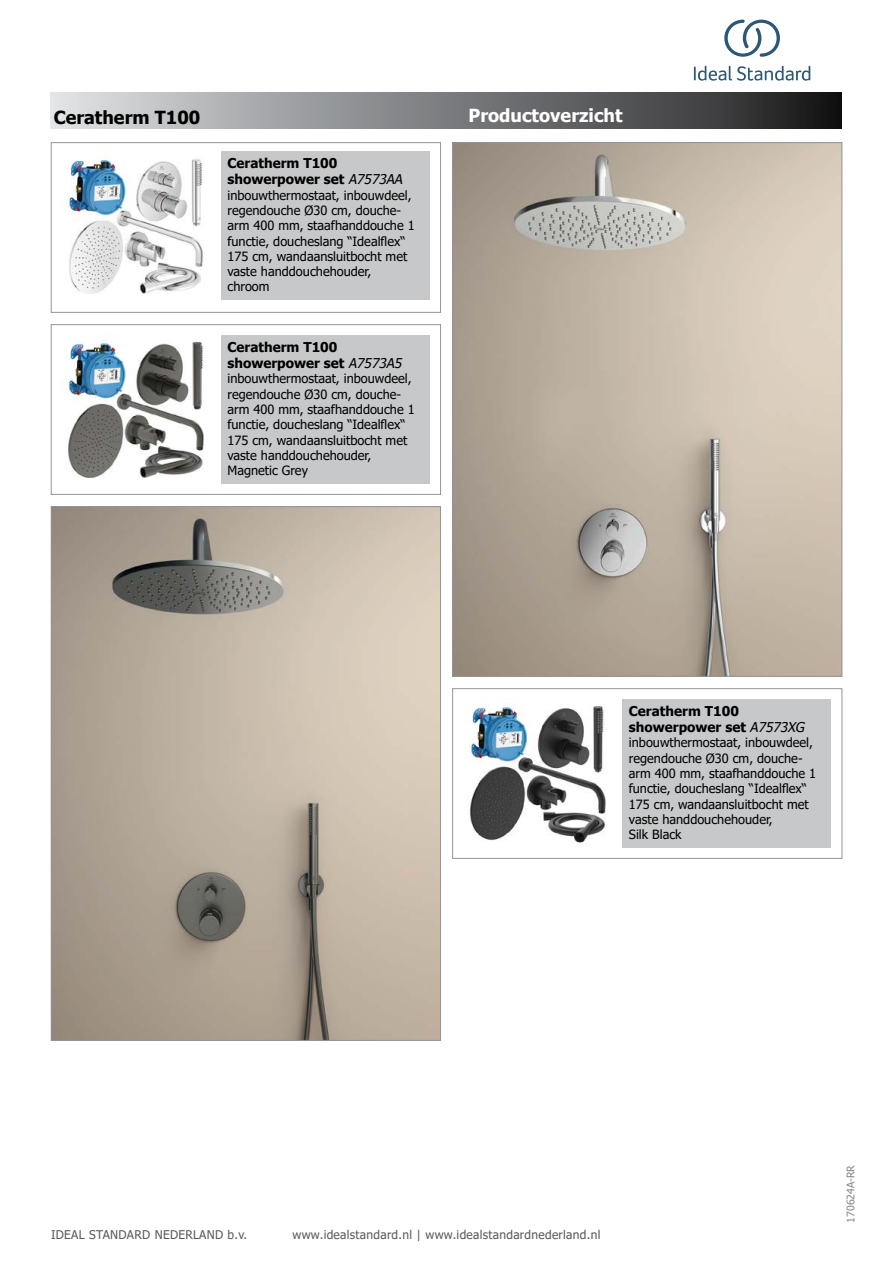
<style>
.page{position:relative;width:893px;height:1263px;background:#fff}
.page>*{position:absolute;margin:0;border:0;box-sizing:border-box;transform-origin:0 0}
.t1{font:700 18px "Tahoma";color:#fff}
.t2{font:700 18px "Tahoma";color:#000}
.t3{font:700 13.5px/16.2px "Tahoma";color:#000}
.t4{font:12.75px/15.3px "Tahoma";color:#000}
.t5{font:12px "Tahoma";letter-spacing:.025em;color:#58595b}
.t6{font:10.5px "Tahoma";color:#86888a}
.s1{font-weight:400;font-style:italic}
</style>
<div class="page">
<div style="left:51px;top:92px;width:791px;height:37px;background:linear-gradient(to right,#dee1e3,#1a1a1b)"></div>
<div style="left:51px;top:142px;width:390px;height:171px;border:1px solid #939598"></div>
<div style="left:452px;top:688px;width:390px;height:170px;border:1px solid #939598"></div>
<img style="left:469px;top:697px;width:137px;height:146px">
<div style="left:622px;top:699px;width:209px;height:149px;background:#c7c8ca"></div>
<img style="left:69px;top:159px;width:134px;height:135px">
<div style="left:221px;top:151px;width:209px;height:149px;background:#c7c8ca"></div>
<img style="left:454px;top:144px;width:386px;height:530px">
<img style="left:53px;top:508px;width:386px;height:530px">
<div style="left:51px;top:324px;width:390px;height:171px;border:1px solid #939598"></div>
<img style="left:68px;top:342px;width:136px;height:136px">
<div style="left:221px;top:335px;width:209px;height:149px;background:#c7c8ca"></div>
<svg style="left:694px;top:66px;width:116px;height:15px"></svg>
<svg style="left:724px;top:20px;width:56px;height:37px"></svg>
<h1 class="t2" style="left:54px;top:105px;width:148px">Ceratherm T100</h1>
<p class="t3" style="left:227px;top:156px;width:180px">Ceratherm T100 showerpower set <span class="s1">A7573AA</span></p>
<p class="t4" style="left:227px;top:188px;width:189px">inbouwthermostaat, inbouwdeel, regendouche Ø30 cm, douche&shy;arm 400 mm, staafhanddouche 1 functie, doucheslang “Idealflex“<br>175 cm, wandaansluitbocht met vaste handdouchehouder, chroom</p>
<p class="t3" style="left:227px;top:339px;width:179px">Ceratherm T100 showerpower set <span class="s1">A7573A5</span></p>
<p class="t4" style="left:227px;top:372px;width:189px">inbouwthermostaat, inbouwdeel, regendouche Ø30 cm, douche&shy;arm 400 mm, staafhanddouche 1 functie, doucheslang “Idealflex“<br>175 cm, wandaansluitbocht met vaste handdouchehouder,<br>Magnetic Grey</p>
<h1 class="t1" style="left:469px;top:103px;width:155px">Productoverzicht</h1>
<p class="t3" style="left:629px;top:703px;width:180px">Ceratherm T100 showerpower set <span class="s1">A7573XG</span></p>
<p class="t4" style="left:629px;top:736px;width:189px">inbouwthermostaat, inbouwdeel, regendouche Ø30 cm, douche&shy;arm 400 mm, staafhanddouche 1 functie, doucheslang “Idealflex“<br>175 cm, wandaansluitbocht met vaste handdouchehouder,<br>Silk Black</p>
<p class="t5" style="left:51px;top:1227px;width:198px">IDEAL STANDARD NEDERLAND b.v.</p>
<p class="t5" style="left:292px;top:1227px;width:309px">www.idealstandard.nl | www.idealstandardnederland.nl</p>
<p class="t6" style="left:844px;top:1222px;width:59px;rotate:-90deg">170624A-RR</p>
</div>
